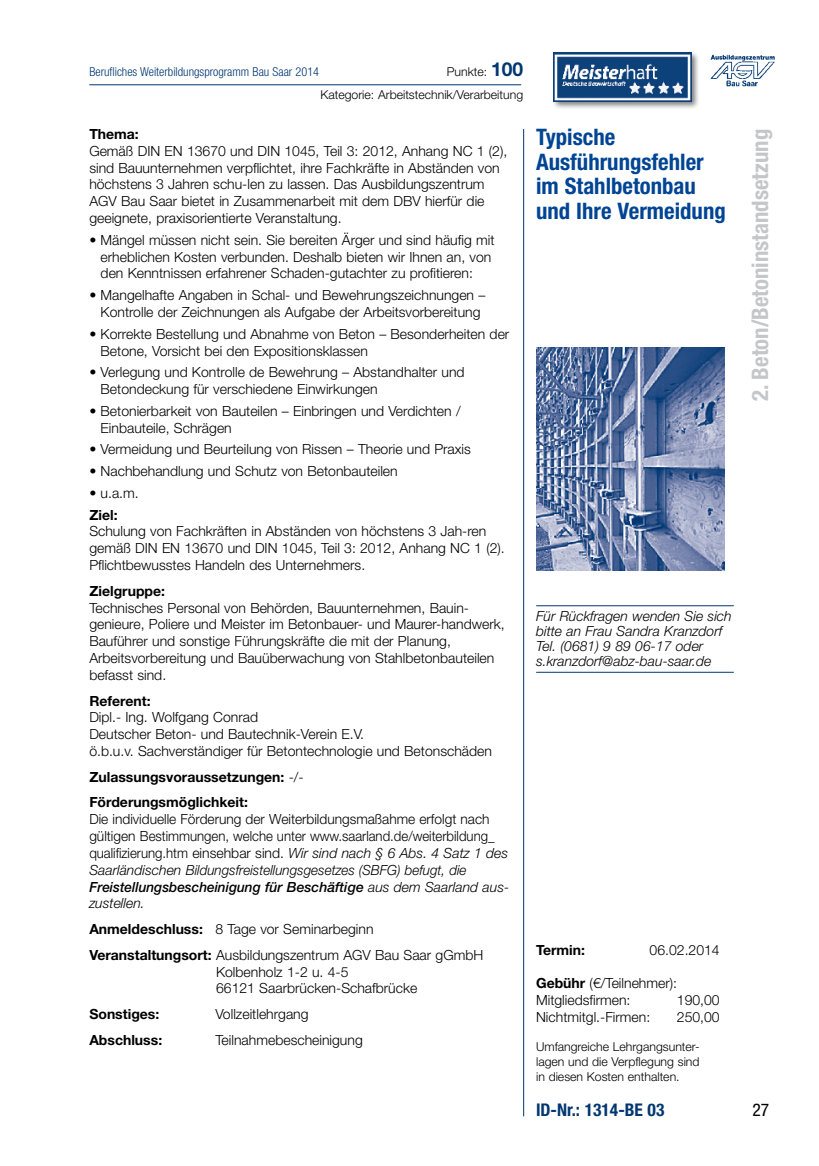
<style>
.page{position:relative;width:819px;height:1166px;background:#fff}
.page>*{position:absolute;margin:0;border:0;box-sizing:border-box;transform-origin:0 0}
.t1{font:700 condensed 22.75px/24.5px "Helvetica Neue LT Std";color:#004494}
.t2{font:700 condensed 22.75px "Helvetica Neue LT Std";color:#c5c6c8}
.t3{font:700 condensed 17.5px "Helvetica Neue LT Std";color:#003771}
.t4{font:condensed 17.5px "Helvetica Neue LT Std";color:#000}
.t5{font:300 14px/16.8px "Helvetica Neue LT Std";color:#000}
.t6{font:700 14px/25.7px "Helvetica Neue LT Std";color:#000}
.t7{font:italic 300 14px/14.9px "Helvetica Neue LT Std";color:#000}
.t8{font:300 12.25px/14.7px "Helvetica Neue LT Std";color:#000;text-align:justify}
.t9{font:300 condensed 12.25px "Helvetica Neue LT Std";color:#003771}
.s1{font-weight:700;font-size:19.25px;color:#003771}
.s2{font-weight:300}
.s3{font-style:italic}
.s4{font-weight:500;font-style:italic}
.s5{font-weight:700}
</style>
<div class="page">
<hr style="left:536px;top:605px;width:197px;height:1px;background:#003771">
<hr style="left:536px;top:672px;width:197px;height:1px;background:#003771">
<hr style="left:523px;top:129px;width:1px;height:987px;background:#003771">
<img style="left:536px;top:347px;width:188px;height:223px">
<div style="left:552px;top:51px;width:148px;height:59px;background:#000;opacity:.5"></div>
<img style="left:554px;top:53px;width:137px;height:48px">
<img style="left:710px;top:55px;width:65px;height:32px">
<hr style="left:89px;top:84px;width:432px;height:1px;background:#003771">
<p class="t9" style="left:89px;top:65px;width:231px">Berufliches Weiterbildungsprogramm Bau Saar 2014</p>
<p class="t8" style="left:320px;top:60px;width:204px;line-height:22.8px;text-align:right">Punkte: <span class="s1">100<br></span>Kategorie: Arbeitstechnik/Verarbeitung</p>
<p class="t6" style="left:89px;top:121px;width:51px">Thema:</p>
<p class="t5" style="left:89px;top:142px;width:419px">Gemäß DIN EN 13670 und DIN 1045, Teil 3: 2012, Anhang NC 1 (2), sind Bauunternehmen verpflichtet, ihre Fachkräfte in Abständen von höchstens 3 Jahren schu-len zu lassen. Das Ausbildungszentrum AGV Bau Saar bietet in Zusammenarbeit mit dem DBV hierfür die geeignete, praxisorientierte Veranstaltung.</p>
<p class="t5" style="left:101px;top:231px;width:395px;text-indent:-11px">• Mängel müssen nicht sein. Sie bereiten Ärger und sind häufig mit erheblichen Kosten verbunden. Deshalb bieten wir Ihnen an, von den Kenntnissen erfahrener Schaden-gutachter zu profitieren:</p>
<p class="t5" style="left:89px;top:286px;width:397px;text-align:center">• Mangelhafte Angaben in Schal- und Bewehrungszeichnungen –<br>Kontrolle der Zeichnungen als Aufgabe der Arbeitsvorbereitung</p>
<p class="t5" style="left:101px;top:325px;width:410px;text-indent:-11px">• Korrekte Bestellung und Abnahme von Beton – Besonderheiten der<br>Betone, Vorsicht bei den Expositionsklassen</p>
<p class="t5" style="left:101px;top:364px;width:365px;text-indent:-11px">• Verlegung und Kontrolle de Bewehrung – Abstandhalter und<br>Betondeckung für verschiedene Einwirkungen</p>
<p class="t5" style="left:101px;top:402px;width:361px;text-indent:-11px">• Betonierbarkeit von Bauteilen – Einbringen und Verdichten /<br>Einbauteile, Schrägen</p>
<p class="t5" style="left:89px;top:441px;width:383px">• Vermeidung und Beurteilung von Rissen – Theorie und Praxis</p>
<p class="t5" style="left:89px;top:462px;width:310px">• Nachbehandlung und Schutz von Betonbauteilen</p>
<p class="t5" style="left:89px;top:484px;width:51px">• u.a.m.</p>
<p class="t6" style="left:89px;top:501px;width:30px">Ziel:</p>
<p class="t5" style="left:89px;top:523px;width:417px">Schulung von Fachkräften in Abständen von höchstens 3 Jah-ren gemäß DIN EN 13670 und DIN 1045, Teil 3: 2012, Anhang NC 1 (2).<br>Pflichtbewusstes Handeln des Unternehmers.</p>
<p class="t6" style="left:89px;top:578px;width:77px">Zielgruppe:</p>
<p class="t5" style="left:89px;top:599px;width:417px">Technisches Personal von Behörden, Bauunternehmen, Bauin&shy;genieure, Poliere und Meister im Betonbauer- und Maurer-handwerk, Bauführer und sonstige Führungskräfte die mit der Planung, Arbeitsvorbereitung und Bauüberwachung von Stahlbetonbauteilen befasst sind.</p>
<p class="t6" style="left:89px;top:687px;width:63px">Referent:</p>
<p class="t5" style="left:89px;top:709px;width:404px">Dipl.- Ing. Wolfgang Conrad<br>Deutscher Beton- und Bautechnik-Verein E.V.<br>ö.b.u.v. Sachverständiger für Betontechnologie und Betonschäden</p>
<p class="t6" style="left:89px;top:763px;width:216px">Zulassungsvoraussetzungen: <span class="s2">-/-<br></span>Förderungsmöglichkeit:</p>
<p class="t5" style="left:89px;top:810px;width:421px">Die individuelle Förderung der Weiterbildungsmaßahme erfolgt nach gültigen Bestimmungen, welche unter www.saarland.de/weiterbildung_ qualifizierung.htm einsehbar sind. <span class="s3">Wir sind nach § 6 Abs. 4 Satz 1 des Saarländischen Bildungsfreistellungsgesetzes (SBFG) befugt, die </span><span class="s4">Freistellungsbescheinigung für Beschäftige</span> <span class="s3">aus dem Saarland aus&shy;zustellen.</span></p>
<p class="t5" style="left:89px;top:916px;width:395px;line-height:25.7px"><span class="s5">Anmeldeschluss:</span> 8 Tage vor Seminarbeginn<br><span class="s5">Veranstaltungsort:</span> Ausbildungszentrum AGV Bau Saar gGmbH</p>
<p class="t5" style="left:216px;top:963px;width:203px">Kolbenholz 1-2 u. 4-5<br>66121 Saarbrücken-Schafbrücke</p>
<p class="t6" style="left:89px;top:1001px;width:71px">Sonstiges:</p>
<p class="t5" style="left:215px;top:1005px;width:95px">Vollzeitlehrgang</p>
<p class="t6" style="left:89px;top:1026px;width:74px">Abschluss:</p>
<p class="t5" style="left:215px;top:1031px;width:149px">Teilnahmebescheinigung</p>
<h1 class="t1" style="left:536px;top:125px;width:191px">Typische<br>Ausführungsfehler im Stahlbetonbau und Ihre Vermeidung</h1>
<h1 class="t2" style="left:746px;top:401px;width:274px;rotate:-90deg">2. Beton/Betoninstandsetzung</h1>
<p class="t7" style="left:536px;top:609px;width:197px">Für Rückfragen wenden Sie sich bitte an Frau Sandra Kranzdorf<br>Tel. (0681) 9 89 06-17 oder s.kranzdorf@abz-bau-saar.de</p>
<p class="t6" style="left:536px;top:936px;width:50px">Termin:</p>
<p class="t5" style="left:649px;top:941px;width:72px">06.02.2014</p>
<p class="t5" style="left:536px;top:974px;width:142px"><span class="s5">Gebühr</span> (€/Teilnehmer):<br>Mitgliedsfirmen:</p>
<p class="t5" style="left:676px;top:991px;width:44px">190,00</p>
<p class="t5" style="left:536px;top:1008px;width:116px">Nichtmitgl.-Firmen:</p>
<p class="t5" style="left:676px;top:1008px;width:44px">250,00</p>
<p class="t8" style="left:536px;top:1039px;width:165px">Umfangreiche Lehrgangsunter&shy;lagen und die Verpflegung sind in diesen Kosten enthalten.</p>
<p class="t3" style="left:536px;top:1099px;width:130px">ID-Nr.: 1314-BE 03</p>
<p class="t4" style="left:752px;top:1100px;width:18px">27</p>
</div>
